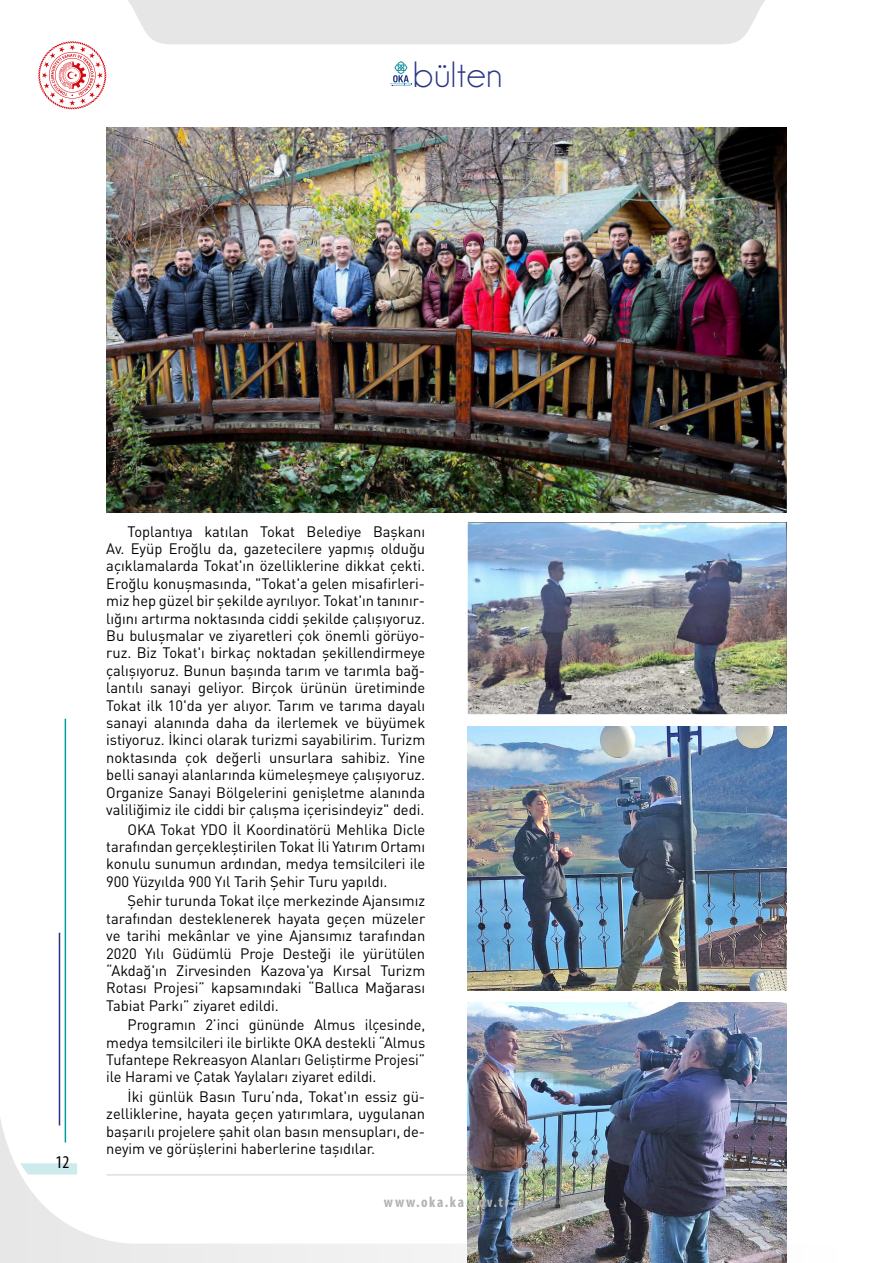
<style>
.page{position:relative;width:893px;height:1263px;background:#fff}
.page>*{position:absolute;margin:0;border:0;box-sizing:border-box;transform-origin:0 0}
.t1{font:36.9px "Champagne&Limousines";letter-spacing:.02em;color:#283583}
.t2{font:condensed 18px "Myriad Pro";color:#000}
.t3{font:15px/17.4px "DIN Pro";letter-spacing:-.005em;color:#000;text-align:justify}
.t4{font:700 condensed 15px "Myriad Pro";letter-spacing:.105em;color:#b3b2b2}
</style>
<div class="page">
<svg style="left:0;top:1053px;width:468px;height:210px"></svg>
<svg style="left:20px;top:1163px;width:57px;height:11px"></svg>
<hr style="left:65px;top:719px;width:1px;height:423px;background:#009aa3">
<hr style="left:59px;top:933px;width:1px;height:192px;background:#283583">
<hr style="left:106px;top:1174px;width:681px;height:1px;background:#000">
<svg style="left:38px;top:0;width:727px;height:109px"></svg>
<img style="left:468px;top:523px;width:319px;height:191px">
<img style="left:468px;top:726px;width:319px;height:264px">
<img style="left:468px;top:1002px;width:319px;height:261px">
<img style="left:106px;top:128px;width:681px;height:384px">
<h1 class="t1" style="left:413px;top:56px;width:91px">bülten</h1>
<p class="t2" style="left:56px;top:1152px;width:15px">12</p>
<p class="t3" style="left:106px;top:522px;width:320px;text-indent:21px">Toplantıya katılan Tokat Belediye Başkanı Av. Eyüp Eroğlu da, gazetecilere yapmış olduğu açıklamalarda Tokat'ın özelliklerine dikkat çekti.<br>Eroğlu konuşmasında, "Tokat'a gelen misafirleri&shy;miz hep güzel bir şekilde ayrılıyor. Tokat'ın tanınır&shy;lığını artırma noktasında ciddi şekilde çalışıyoruz.<br>Bu buluşmalar ve ziyaretleri çok önemli görüyo&shy;ruz. Biz Tokat'ı birkaç noktadan şekillendirmeye çalışıyoruz. Bunun başında tarım ve tarımla bağ&shy;lantılı sanayi geliyor. Birçok ürünün üretiminde Tokat ilk 10'da yer alıyor. Tarım ve tarıma dayalı sanayi alanında daha da ilerlemek ve büyümek istiyoruz. İ kinci olarak turizmi sayabilirim. Turizm noktasında çok değerli unsurlara sahibiz. Yine belli sanayi alanlarında kümeleşmeye çalışıyoruz.<br>Organize Sanayi Bölgelerini genişletme alanında valiliğimiz ile ciddi bir çalışma içerisindeyiz" dedi.</p>
<p class="t3" style="left:106px;top:820px;width:320px;text-indent:21px">OKA Tokat YDO İ l Koordinatörü Mehlika Dicle tarafından gerçekleştirilen Tokat İ li Yatırım Ortamı konulu sunumun ardından, medya temsilcileri ile 900 Yüzyılda 900 Yıl Tarih Şehir Turu yapıldı.</p>
<p class="t3" style="left:106px;top:892px;width:320px;text-indent:21px">Şehir turunda Tokat ilçe merkezinde Ajansımız tarafından desteklenerek hayata geçen müzeler ve tarihi mekânlar ve yine Ajansımız tarafından 2020 Yılı Güdümlü Proje Desteği ile yürütülen “Akdağ'ın Zirvesinden Kazova'ya Kırsal Turizm Rotası Projesi” kapsamındaki “Ballıca Mağarası Tabiat Parkı” ziyaret edildi.</p>
<p class="t3" style="left:106px;top:1016px;width:320px;text-indent:21px">Programın 2’inci gününde Almus ilçesinde, medya temsilcileri ile birlikte OKA destekli “Almus Tufantepe Rekreasyon Alanları Geliştirme Projesi” ile Harami ve Çatak Yaylaları ziyaret edildi.</p>
<p class="t3" style="left:106px;top:1087px;width:320px;text-indent:21px">İ ki günlük Basın Turu’nda, Tokat'ın essiz gü&shy;zelliklerine, hayata geçen yatırımlara, uygulanan başarılı projelere şahit olan basın mensupları, de&shy;neyim ve görüşlerini haberlerine taşıdılar.</p>
<p class="t4" style="left:384px;top:1193px;width:127px">www.oka.ka.gov.tr</p>
</div>
